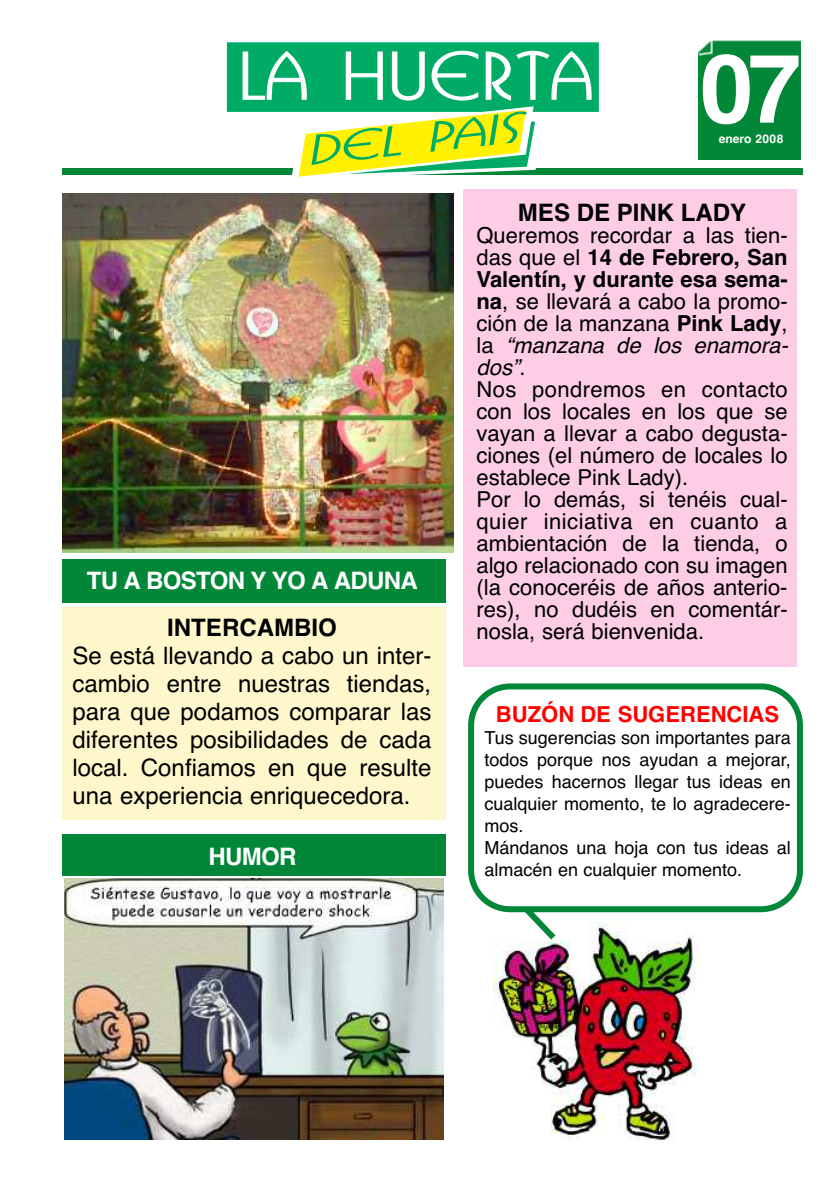
<style>
.page{position:relative;width:840px;height:1191px;background:#fff}
.page>*{position:absolute;margin:0;border:0;box-sizing:border-box;transform-origin:0 0}
.t1{font:700 96px "Helvetica";color:#fff}
.t2{font:24px/28px "Helvetica";color:#000;text-align:justify}
.t3{font:700 24px "Helvetica";color:#000}
.t4{font:700 24px "Helvetica";letter-spacing:-.03em;color:#fff}
.t5{font:22px/22px "Helvetica";color:#000}
.t6{font:700 22px "Helvetica";color:#f00}
.t7{font:18px/22px "Helvetica";color:#000}
.t8{font:700 12px "Helvetica";color:#fff}
.s1{font-weight:700}
.s2{font-style:italic}
</style>
<div class="page">
<div style="left:62px;top:607px;width:383px;height:213px;background:#fff7cc"></div>
<div style="left:463px;top:190px;width:333px;height:477px;background:#fccde5"></div>
<div style="left:62px;top:168px;width:740px;height:7px;background:#018737"></div>
<svg style="left:226px;top:42px;width:373px;height:135px"></svg>
<div style="left:698px;top:40px;width:102px;height:119px;background:#018737"></div>
<img style="left:493px;top:922px;width:206px;height:219px">
<svg style="left:468px;top:683px;width:334px;height:229px"></svg>
<svg style="left:518px;top:901px;width:43px;height:45px"></svg>
<img style="left:65px;top:878px;width:378px;height:261px">
<div style="left:62px;top:834px;width:383px;height:41px;background:#018737"></div>
<img style="left:62px;top:193px;width:390px;height:360px">
<div style="left:62px;top:559px;width:383px;height:43px;background:#018737"></div>
<h1 class="t1" style="left:699px;top:33px;width:103px">07</h1>
<p class="t8" style="left:718px;top:132px;width:66px">enero 2008</p>
<p class="t3" style="left:517px;top:199px;width:230px">MES DE PINK LADY</p>
<p class="t5" style="left:476px;top:224px;width:319px">Queremos recordar a las tien&shy;das que el <span class="s1">14 de Febrero, San<br>Valentín, y durante esa sema&shy;na</span>, se llevará a cabo la promo&shy;ción de la manzana <span class="s1">Pink Lady</span>, l a <span class="s2">“manzana de los enamora&shy;dos”</span>.<br>Nos pondremos en contacto con los locales en los que se vayan a llevar a cabo degusta&shy;ciones (el número de locales lo establece Pink Lady).<br>Por lo demás, si tenéis cual&shy;quier iniciativa en cuanto a ambientación de la tienda, o algo relacionado con su imagen (la conoceréis de años anterio&shy;res), no dudéis en comentár-</p>
<p class="t4" style="left:87px;top:567px;width:332px">TU A BOSTON Y YO A ADUNA</p>
<p class="t3" style="left:167px;top:613px;width:171px">INTERCAMBIO</p>
<p class="t5" style="left:476px;top:620px;width:229px">nosla, será bienvenida.</p>
<p class="t2" style="left:73px;top:641px;width:360px">Se está llevando a cabo un inter&shy;cambio entre nuestras tiendas, para que podamos comparar las diferentes posibilidades de cada local. Confiamos en que resulte una experiencia enriquecedora.</p>
<p class="t6" style="left:495px;top:701px;width:284px">BUZÓN DE SUGERENCIAS</p>
<p class="t7" style="left:484px;top:726px;width:308px">Tus sugerencias son importantes para todos porque nos ayudan a mejorar, puedes hacernos llegar tus ideas en cualquier momento, te lo agradecere&shy;mos.<br>Mándanos una hoja con tus ideas al almacén en cualquier momento.</p>
<p class="t4" style="left:208px;top:842px;width:89px">HUMOR</p>
</div>
